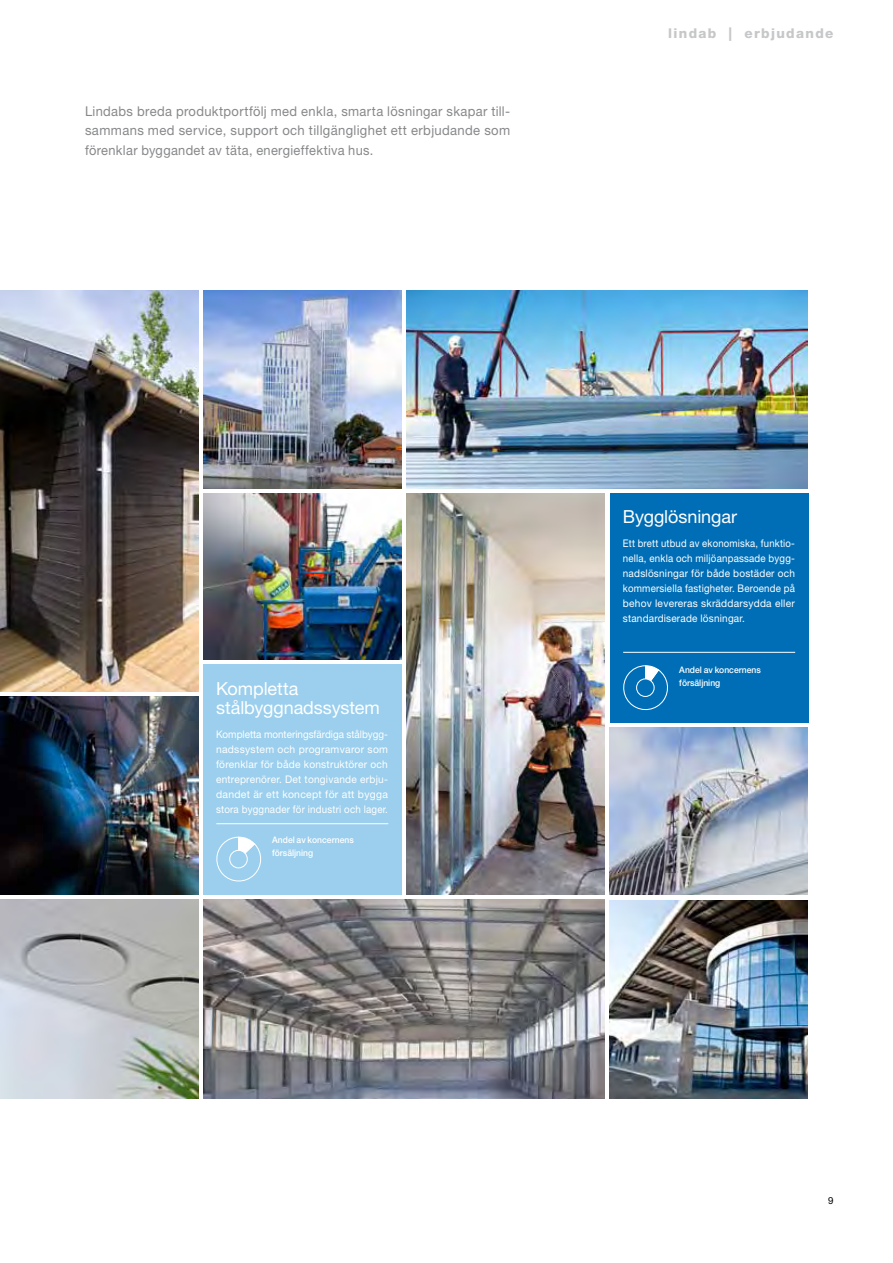
<style>
.page{position:relative;width:893px;height:1263px;background:#fff}
.page>*{position:absolute;margin:0;border:0;box-sizing:border-box;transform-origin:0 0}
.t1{font:18px/19.5px "Helvetica Neue LT Pro";letter-spacing:-.005em;color:#fff}
.t2{font:13.5px/19.5px "Helvetica Neue LT Pro";letter-spacing:.025em;color:#87888a;text-align:justify;scale:.96 1}
.t3{font:800 13.5px "Helvetica Neue LT Pro";letter-spacing:.1em;color:#c6c7c8}
.t4{font:10.5px/15px "Helvetica Neue LT Pro";letter-spacing:.02em;color:#fff;text-align:justify;scale:.94 1}
.t5{font:10.5px/15px "Helvetica Neue LT Pro";letter-spacing:.02em;color:#fff;text-align:justify;scale:.91 1}
.t6{font:9.75px "Helvetica Neue LT Pro";color:#000}
.t7{font:500 9px/12.8px "Helvetica Neue LT Pro";color:#fff;scale:.95 1}
</style>
<div class="page">
<img style="left:203px;top:290px;width:198px;height:198px">
<img style="left:203px;top:493px;width:198px;height:167px">
<img style="left:1px;top:900px;width:197px;height:198px">
<img style="left:1px;top:697px;width:197px;height:198px">
<div style="left:203px;top:665px;width:198px;height:230px;background:#9bcfed"></div>
<div style="left:610px;top:493px;width:198px;height:230px;background:#006eb6"></div>
<img style="left:0;top:290px;width:198px;height:401px">
<img style="left:0;top:697px;width:1px;height:401px">
<img style="left:406px;top:290px;width:402px;height:198px">
<img style="left:610px;top:900px;width:198px;height:198px">
<img style="left:610px;top:727px;width:198px;height:168px">
<img style="left:203px;top:900px;width:402px;height:198px">
<img style="left:406px;top:493px;width:199px;height:402px">
<svg style="left:623px;top:665px;width:45px;height:45px"></svg>
<div style="left:637px;top:679px;width:17px;height:17px;background:#006eb6;border-radius:50%"></div>
<div style="left:636px;top:678px;width:19px;height:19px;border:1px solid #fff;border-radius:50%"></div>
<svg style="left:216px;top:837px;width:45px;height:44px"></svg>
<div style="left:230px;top:850px;width:17px;height:18px;background:#9bcfed;border-radius:50%"></div>
<div style="left:229px;top:850px;width:19px;height:18px;border:1px solid #fff;border-radius:50%"></div>
<hr style="left:216px;top:823px;width:172px;height:1px;background:#fff">
<hr style="left:623px;top:652px;width:172px;height:1px;background:#fff">
<p class="t2" style="left:85px;top:101px;width:444px">Lindabs breda produktportfölj med enkla, smarta lösningar skapar till&shy;sammans med service, support och tillgänglighet ett erbjudande som förenklar byggandet av täta, energieffektiva hus.</p>
<p class="t3" style="left:668px;top:25px;width:167px">lindab | erbjudande</p>
<h1 class="t1" style="left:216px;top:678px;width:165px">Kompletta stålbyggnadssystem</h1>
<p class="t4" style="left:216px;top:726px;width:184px">Kompletta monteringsfärdiga stålbygg&shy;nadssystem och programvaror som förenklar för både konstruktörer och entreprenörer. Det tongivande erbju&shy;dandet är ett koncept för att bygga stora byggnader för industri och lager.</p>
<p class="t7" style="left:272px;top:833px;width:87px">Andel av koncernens försäljning</p>
<h1 class="t1" style="left:623px;top:507px;width:116px">Bygglösningar</h1>
<p class="t5" style="left:623px;top:535px;width:191px">Ett brett utbud av ekonomiska, funktio&shy;nella, enkla och miljöanpassade bygg&shy;nadslösningar för både bostäder och kommersiella fastigheter. Beroende på behov levereras skräddarsydda eller standardiserade lösningar.</p>
<p class="t7" style="left:679px;top:663px;width:87px">Andel av koncernens försäljning</p>
<p class="t6" style="left:828px;top:1195px;width:7px">9</p>
</div>
